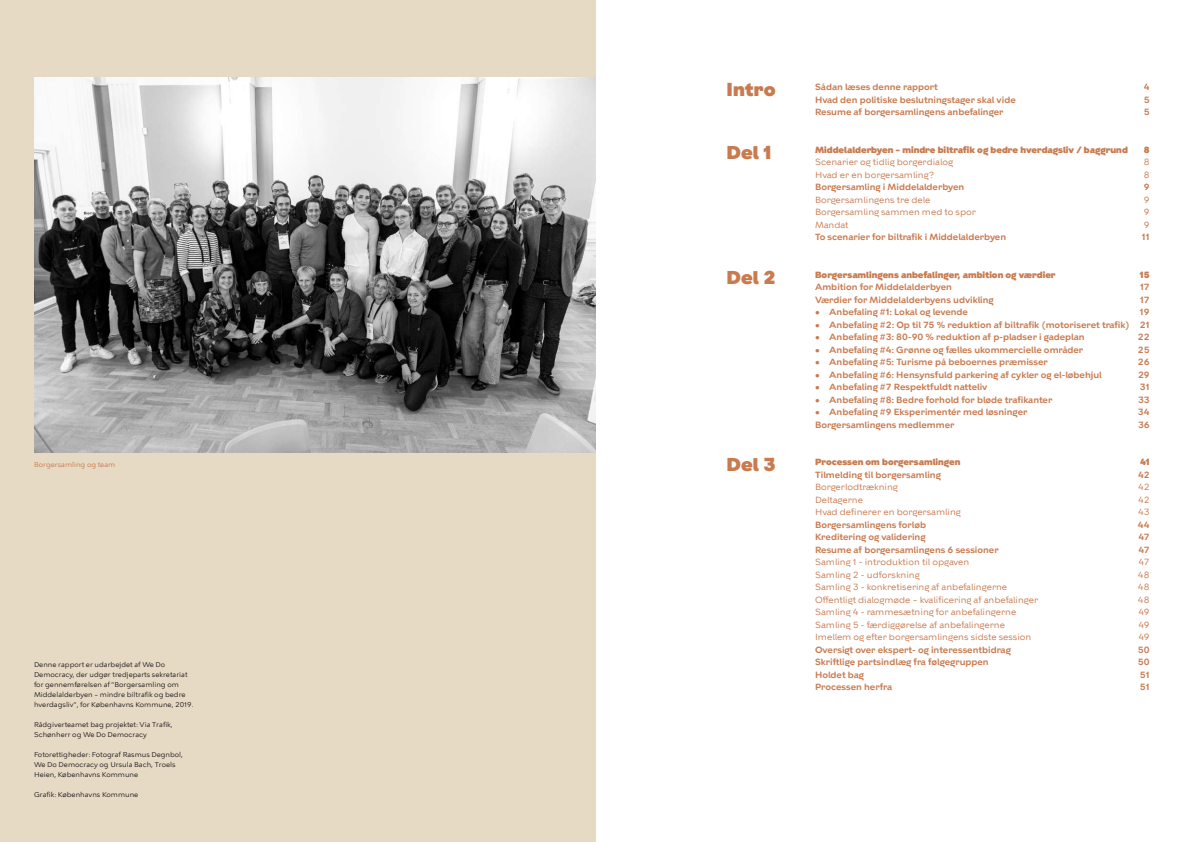
<style>
.page{position:relative;width:1191px;height:842px;background:#fff}
.page>*{position:absolute;margin:0;border:0;box-sizing:border-box;transform-origin:0 0}
.t1{font:900 18.8px "KBH";letter-spacing:.005em;color:#c97b50}
.t2{font:600 9px "KBH";color:#c97b50}
.t3{font:9px "KBH";color:#c97b50}
.t4{font:900 9px "KBH";color:#c97b50}
.t5{font:7px/10px "KBH Tekst";color:#231f20}
.t6{font:7px "KBH Tekst";color:#c97b50}
</style>
<div class="page">
<div style="left:0;top:0;width:595px;height:842px;background:#e7dac5"></div>
<img style="left:34px;top:78px;width:561px;height:374px">
<p class="t6" style="left:34px;top:460px;width:83px">Borgersamling og team</p>
<p class="t5" style="left:34px;top:659px;width:161px">Denne rapport er udarbejdet af We Do Democracy, der udgør tredjeparts sekretariat for gennemførelsen af ”Borgersamling om Middelalderbyen – mindre biltrafik og bedre hverdagsliv”, for Københavns Kommune, 2019.</p>
<p class="t5" style="left:34px;top:719px;width:140px">Rådgiverteamet bag projektet: Via Trafik,<br>Schønherr og We Do Democracy</p>
<p class="t5" style="left:34px;top:749px;width:150px">Fotorettigheder: Fotograf Rasmus Degnbol,<br>We Do Democracy og Ursula Bach, Troels<br>Heien, Københavns Kommune</p>
<p class="t5" style="left:34px;top:789px;width:106px">Grafik: Københavns Kommune</p>
<h1 class="t1" style="left:726px;top:79px;width:51px">Intro</h1>
<h1 class="t1" style="left:726px;top:141px;width:46px">Del 1</h1>
<h1 class="t1" style="left:726px;top:266px;width:51px">Del 2</h1>
<h1 class="t1" style="left:726px;top:454px;width:51px">Del 3</h1>
<p class="t2" style="left:815px;top:81px;width:124px">Sådan læses denne rapport</p>
<p class="t2" style="left:1143px;top:81px;width:7px">4</p>
<p class="t2" style="left:815px;top:94px;width:202px">Hvad den politiske beslutningstager skal vide</p>
<p class="t2" style="left:1143px;top:94px;width:7px">5</p>
<p class="t2" style="left:815px;top:106px;width:190px">Resume af borgersamlingens anbefalinger</p>
<p class="t2" style="left:1143px;top:106px;width:7px">5</p>
<p class="t4" style="left:815px;top:144px;width:314px">Middelalderbyen – mindre biltrafik og bedre hverdagsliv / baggrund</p>
<p class="t4" style="left:1143px;top:144px;width:7px">8</p>
<p class="t3" style="left:815px;top:156px;width:139px">Scenarier og tidlig borgerdialog</p>
<p class="t3" style="left:1143px;top:156px;width:7px">8</p>
<p class="t3" style="left:815px;top:169px;width:121px">Hvad er en borgersamling?</p>
<p class="t3" style="left:1143px;top:169px;width:7px">8</p>
<p class="t2" style="left:815px;top:181px;width:151px">Borgersamling i Middelalderbyen</p>
<p class="t2" style="left:1143px;top:181px;width:7px">9</p>
<p class="t3" style="left:815px;top:194px;width:117px">Borgersamlingens tre dele</p>
<p class="t3" style="left:1143px;top:194px;width:7px">9</p>
<p class="t3" style="left:815px;top:206px;width:162px">Borgersamling sammen med to spor</p>
<p class="t3" style="left:1143px;top:206px;width:7px">9</p>
<p class="t3" style="left:815px;top:219px;width:35px">Mandat</p>
<p class="t3" style="left:1143px;top:219px;width:7px">9</p>
<p class="t2" style="left:815px;top:231px;width:193px">To scenarier for biltrafik i Middelalderbyen</p>
<p class="t2" style="left:1142px;top:231px;width:9px">11</p>
<p class="t4" style="left:815px;top:269px;width:242px">Borgersamlingens anbefalinger, ambition og værdier</p>
<p class="t4" style="left:1140px;top:269px;width:11px">15</p>
<p class="t2" style="left:815px;top:281px;width:138px">Ambition for Middelalderbyen</p>
<p class="t2" style="left:1140px;top:281px;width:11px">17</p>
<p class="t2" style="left:815px;top:294px;width:180px">Værdier for Middelalderbyens udvikling</p>
<p class="t2" style="left:1140px;top:294px;width:11px">17</p>
<p class="t2" style="left:815px;top:306px;width:154px">• Anbefaling #1: Lokal og levende</p>
<p class="t2" style="left:1140px;top:306px;width:11px">19</p>
<p class="t2" style="left:815px;top:319px;width:336px">• Anbefaling #2: Op til 75 % reduktion af biltrafik (motoriseret trafik) 21</p>
<p class="t2" style="left:815px;top:331px;width:271px">• Anbefaling #3: 80-90 % reduktion af p-pladser i gadeplan</p>
<p class="t2" style="left:1137px;top:331px;width:13px">22</p>
<p class="t2" style="left:815px;top:344px;width:270px">• Anbefaling #4: Grønne og fælles ukommercielle områder</p>
<p class="t2" style="left:1137px;top:344px;width:13px">25</p>
<p class="t2" style="left:815px;top:356px;width:234px">• Anbefaling #5: Turisme på beboernes præmisser</p>
<p class="t2" style="left:1137px;top:356px;width:13px">26</p>
<p class="t2" style="left:815px;top:369px;width:288px">• Anbefaling #6: Hensynsfuld parkering af cykler og el-løbehjul</p>
<p class="t2" style="left:1138px;top:369px;width:13px">29</p>
<p class="t2" style="left:815px;top:381px;width:174px">• Anbefaling #7 Respektfuldt natteliv</p>
<p class="t2" style="left:1139px;top:381px;width:11px">31</p>
<p class="t2" style="left:815px;top:394px;width:239px">• Anbefaling #8: Bedre forhold for bløde trafikanter</p>
<p class="t2" style="left:1138px;top:394px;width:13px">33</p>
<p class="t2" style="left:815px;top:406px;width:214px">• Anbefaling #9 Eksperimentér med løsninger</p>
<p class="t2" style="left:1137px;top:406px;width:13px">34</p>
<p class="t2" style="left:815px;top:419px;width:141px">Borgersamlingens medlemmer</p>
<p class="t2" style="left:1138px;top:419px;width:13px">36</p>
<p class="t4" style="left:815px;top:457px;width:147px">Processen om borgersamlingen</p>
<p class="t4" style="left:1140px;top:457px;width:11px">41</p>
<p class="t2" style="left:815px;top:469px;width:127px">Tilmelding til borgersamling</p>
<p class="t2" style="left:1138px;top:469px;width:13px">42</p>
<p class="t3" style="left:815px;top:481px;width:84px">Borgerlodtrækning</p>
<p class="t3" style="left:1138px;top:481px;width:13px">42</p>
<p class="t3" style="left:815px;top:494px;width:50px">Deltagerne</p>
<p class="t3" style="left:1138px;top:494px;width:13px">42</p>
<p class="t3" style="left:815px;top:506px;width:147px">Hvad definerer en borgersamling</p>
<p class="t3" style="left:1138px;top:506px;width:13px">43</p>
<p class="t2" style="left:815px;top:519px;width:113px">Borgersamlingens forløb</p>
<p class="t2" style="left:1138px;top:519px;width:13px">44</p>
<p class="t2" style="left:815px;top:531px;width:112px">Kreditering og validering</p>
<p class="t2" style="left:1138px;top:531px;width:13px">47</p>
<p class="t2" style="left:815px;top:544px;width:185px">Resume af borgersamlingens 6 sessioner</p>
<p class="t2" style="left:1138px;top:544px;width:13px">47</p>
<p class="t3" style="left:815px;top:556px;width:156px">Samling 1 - introduktion til opgaven</p>
<p class="t3" style="left:1138px;top:556px;width:13px">47</p>
<p class="t3" style="left:815px;top:569px;width:106px">Samling 2 - udforskning</p>
<p class="t3" style="left:1138px;top:569px;width:13px">48</p>
<p class="t3" style="left:815px;top:581px;width:194px">Samling 3 - konkretisering af anbefalingerne</p>
<p class="t3" style="left:1138px;top:581px;width:13px">48</p>
<p class="t3" style="left:815px;top:594px;width:225px">Offentligt dialogmøde – kvalificering af anbefalinger</p>
<p class="t3" style="left:1138px;top:594px;width:13px">48</p>
<p class="t3" style="left:815px;top:606px;width:203px">Samling 4 - rammesætning for anbefalingerne</p>
<p class="t3" style="left:1138px;top:606px;width:13px">49</p>
<p class="t3" style="left:815px;top:619px;width:191px">Samling 5 - færdiggørelse af anbefalingerne</p>
<p class="t3" style="left:1138px;top:619px;width:13px">49</p>
<p class="t3" style="left:815px;top:631px;width:218px">Imellem og efter borgersamlingens sidste session</p>
<p class="t3" style="left:1138px;top:631px;width:13px">49</p>
<p class="t2" style="left:815px;top:644px;width:197px">Oversigt over ekspert- og interessentbidrag</p>
<p class="t2" style="left:1138px;top:644px;width:13px">50</p>
<p class="t2" style="left:815px;top:656px;width:175px">Skriftlige partsindlæg fra følgegruppen</p>
<p class="t2" style="left:1138px;top:656px;width:13px">50</p>
<p class="t2" style="left:815px;top:669px;width:50px">Holdet bag</p>
<p class="t2" style="left:1139px;top:669px;width:11px">51</p>
<p class="t2" style="left:815px;top:681px;width:79px">Processen herfra</p>
<p class="t2" style="left:1139px;top:681px;width:11px">51</p>
</div>
